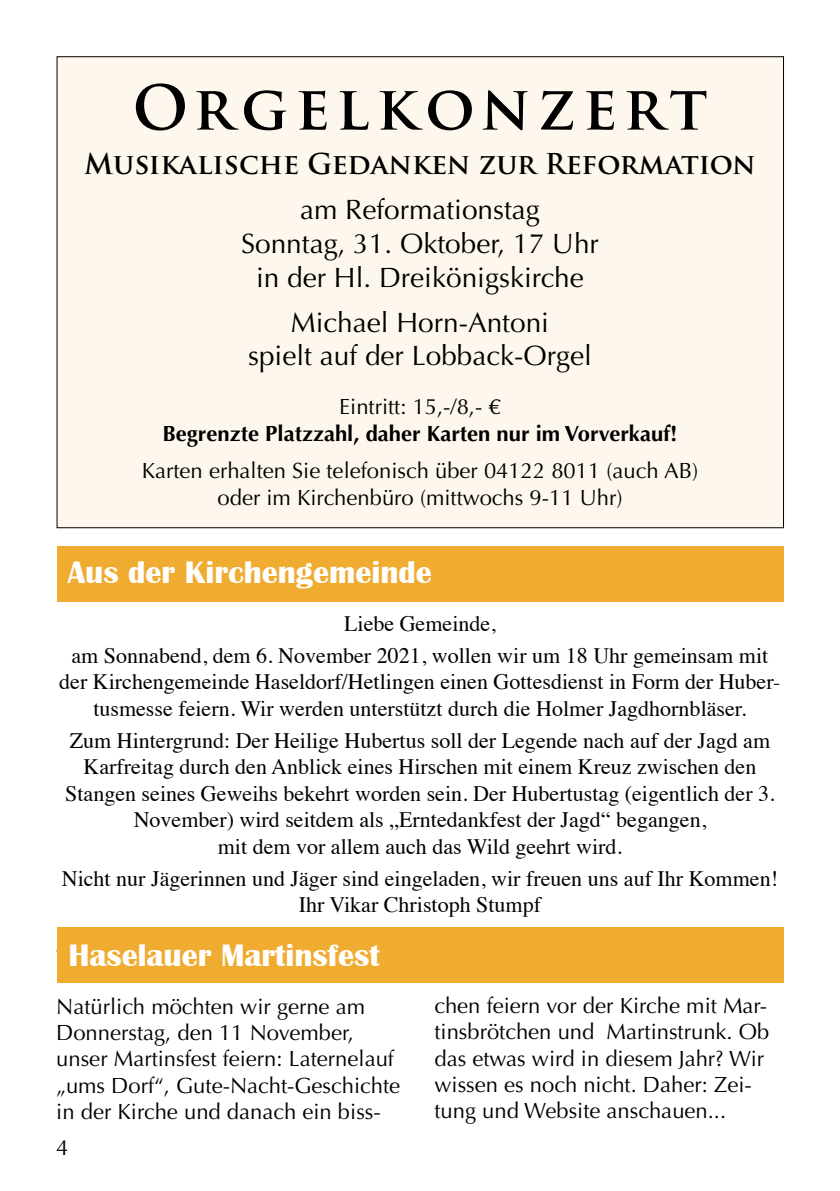
<style>
.page{position:relative;width:840px;height:1191px;background:#fff}
.page>*{position:absolute;margin:0;border:0;box-sizing:border-box;transform-origin:0 0}
.t1{font:700 60px "Trajan Pro";letter-spacing:.115em;color:#000}
.t2{font:700 32px "Britannic";color:#fff}
.t3{font:28px/33.6px "Optima";color:#000;text-align:center}
.t4{font:700 28px "Trajan Pro";color:#000}
.t5{font:22px/26.4px "Times";color:#000;text-align:center}
.t6{font:22px/26.4px "Optima";color:#000}
.t7{font:700 22px "Optima";color:#000}
</style>
<div class="page">
<div style="left:57px;top:57px;width:726px;height:471px;background:#fef7ed"></div>
<div style="left:57px;top:546px;width:726px;height:55px;background:#f0ac31"></div>
<div style="left:57px;top:927px;width:726px;height:56px;background:#f0ac31"></div>
<h1 class="t1" style="left:132px;top:70px;width:576px">Orgelkonzert</h1>
<p class="t4" style="left:84px;top:147px;width:672px">Musikalische Gedanken zur Reformation</p>
<p class="t3" style="left:241px;top:193px;width:359px">am Reformationstag<br>Sonntag, 31. Oktober, 17 Uhr in der Hl. Dreikönigskirche</p>
<p class="t3" style="left:248px;top:306px;width:345px">Michael Horn-Antoni<br>spielt auf der Lobback-Orgel</p>
<p class="t6" style="left:339px;top:394px;width:163px">Eintritt: 15,-/8,- €</p>
<p class="t7" style="left:162px;top:420px;width:516px">Begrenzte Platzzahl, daher Karten nur im Vorverkauf!</p>
<p class="t6" style="left:142px;top:458px;width:557px;text-align:center">Karten erhalten Sie telefonisch über 04122 8011 (auch AB) oder im Kirchenbüro (mittwochs 9-11 Uhr)</p>
<h2 class="t2" style="left:68px;top:555px;width:365px">Aus der Kirchengemeinde</h2>
<p class="t5" style="left:71px;top:605px;width:697px;line-height:32px">Liebe Gemeinde,<br>am Sonnabend, dem 6. November 2021, wollen wir um 18 Uhr gemeinsam mit</p>
<p class="t5" style="left:59px;top:667px;width:722px">der Kirchengemeinde Haseldorf/Hetlingen einen Gottesdienst in Form der Huber&shy;tusmesse feiern. Wir werden unterstützt durch die Holmer Jagdhornbläser.</p>
<p class="t5" style="left:65px;top:725px;width:710px">Zum Hintergrund: Der Heilige Hubertus soll der Legende nach auf der Jagd am Karfreitag durch den Anblick eines Hirschen mit einem Kreuz zwischen den Stangen seines Geweihs bekehrt worden sein. Der Hubertustag (eigentlich der 3.<br>November) wird seitdem als „Erntedankfest der Jagd“ begangen,<br>mit dem vor allem auch das Wild geehrt wird.</p>
<p class="t5" style="left:62px;top:863px;width:717px">Nicht nur Jägerinnen und Jäger sind eingeladen, wir freuen uns auf Ihr Kommen!<br>Ihr Vikar Christoph Stumpf</p>
<h2 class="t2" style="left:68px;top:937px;width:312px">Haselauer Martinsfest</h2>
<p class="t6" style="left:56px;top:993px;width:345px">Natürlich möchten wir gerne am Donnerstag, den 11 November, unser Martinsfest feiern: Laternelauf „ums Dorf“, Gute-Nacht-Geschichte in der Kirche und danach ein biss-</p>
<p class="t6" style="left:434px;top:992px;width:336px">chen feiern vor der Kirche mit Mar&shy;tinsbrötchen und Martinstrunk. Ob das etwas wird in diesem Jahr? Wir wissen es noch nicht. Daher: Zei&shy;tung und Website anschauen...</p>
<p class="t6" style="left:56px;top:1134px;width:14px">4</p>
</div>
